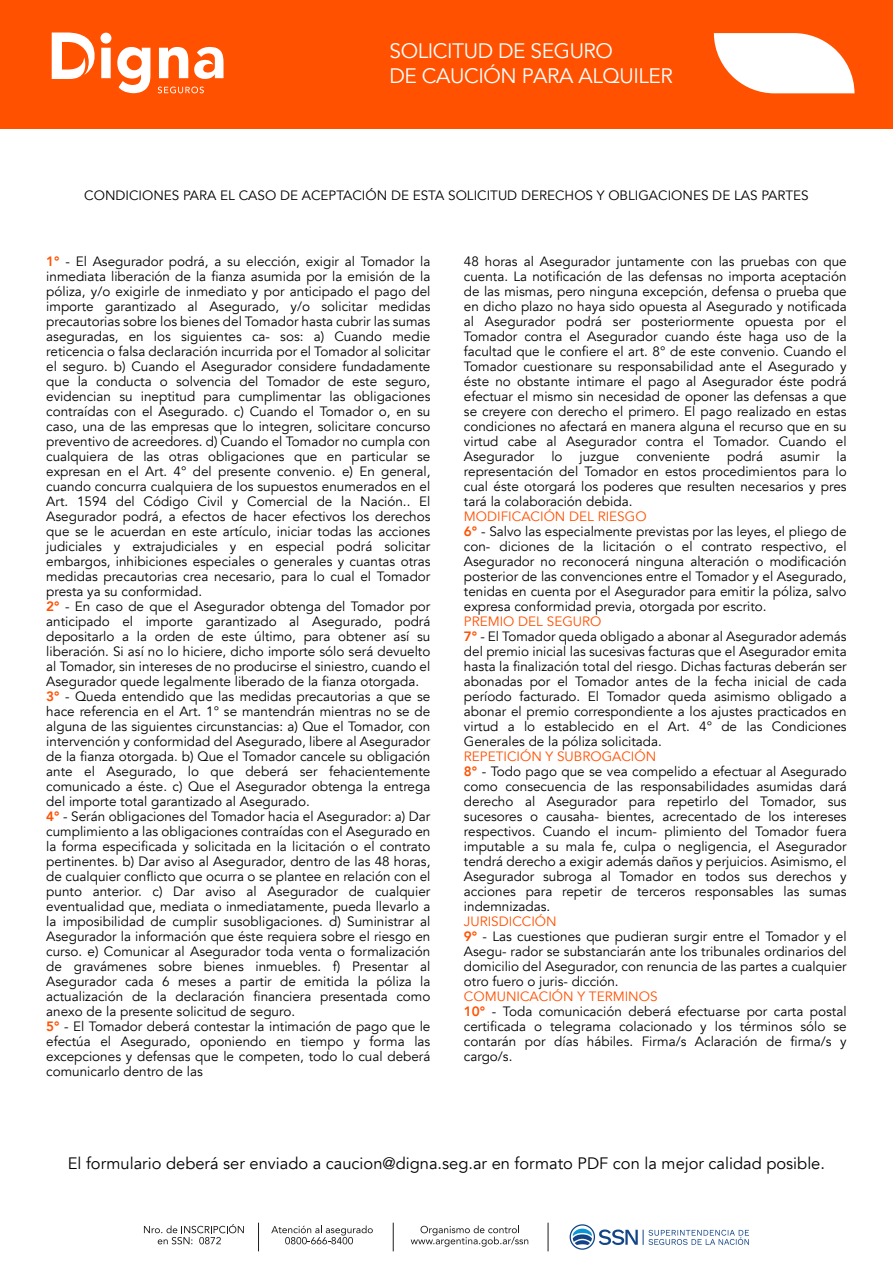
<style>
.page{position:relative;width:893px;height:1263px;background:#fff}
.page>*{position:absolute;margin:0;border:0;box-sizing:border-box;transform-origin:0 0}
.t1{font:20.85px/25px "Avenir";letter-spacing:-.02em;color:#fff}
.t2{font:16.5px "Avenir";color:#000}
.t3{font:13.5px/15px "Avenir";color:#000}
.s1{font-weight:800;color:#ff5100}
.s2{color:#ff5100}
</style>
<div class="page">
<div style="left:0;top:0;width:893px;height:129px;background:#ff5100"></div>
<svg style="left:158px;top:87px;width:46px;height:6px"></svg>
<svg style="left:52px;top:33px;width:59px;height:46px"></svg>
<svg style="left:159px;top:47px;width:29px;height:31px"></svg>
<svg style="left:117px;top:47px;width:33px;height:46px"></svg>
<svg style="left:194px;top:47px;width:29px;height:32px"></svg>
<svg style="left:714px;top:33px;width:140px;height:60px"></svg>
<svg style="left:144px;top:1224px;width:100px;height:20px"></svg>
<svg style="left:271px;top:1225px;width:102px;height:19px"></svg>
<svg style="left:411px;top:1225px;width:117px;height:22px"></svg>
<svg style="left:393px;top:1223px;width:1px;height:28px"></svg>
<svg style="left:548px;top:1223px;width:1px;height:28px"></svg>
<svg style="left:258px;top:1223px;width:1px;height:28px"></svg>
<svg style="left:570px;top:1224px;width:179px;height:26px"></svg>
<h1 class="t1" style="left:389px;top:39px;width:285px">SOLICITUD DE SEGURO<br>DE CAUCIÓN PARA ALQUILER</h1>
<p class="t3" style="left:84px;top:188px;width:726px">CONDICIONES PARA EL CASO DE ACEPTACIÓN DE ESTA SOLICITUD DERECHOS Y OBLIGACIONES DE LAS PARTES</p>
<p class="t3" style="left:46px;top:254px;width:386px"><span class="s1">1°</span> - El Asegurador podrá, a su elección, exigir al Tomador la inmediata liberación de la fianza asumida por la emisión de la póliza, y/o exigirle de inmediato y por anticipado el pago del importe garantizado al Asegurado, y/o solicitar medidas precautorias sobre los bienes del Tomador hasta cubrir las sumas aseguradas, en los siguientes ca- sos: a) Cuando medie reticencia o falsa declaración incurrida por el Tomador al solicitar el seguro. b) Cuando el Asegurador considere fundadamente que la conducta o solvencia del Tomador de este seguro, evidencian su ineptitud para cumplimentar las obligaciones contraídas con el Asegurado. c) Cuando el Tomador o, en su caso, una de las empresas que lo integren, solicitare concurso preventivo de acreedores. d) Cuando el Tomador no cumpla con cualquiera de las otras obligaciones que en particular se expresan en el Art. 4° del presente convenio. e) En general, cuando concurra cualquiera de los supuestos enumerados en el Art. 1594 del Código Civil y Comercial de la Nación.. El Asegurador podrá, a efectos de hacer efectivos los derechos que se le acuerdan en este artículo, iniciar todas las acciones judiciales y extrajudiciales y en especial podrá solicitar embargos, inhibiciones especiales o generales y cuantas otras medidas precautorias crea necesario, para lo cual el Tomador presta ya su conformidad.<br><span class="s1">2°</span> - En caso de que el Asegurador obtenga del Tomador por anticipado el importe garantizado al Asegurado, podrá depositarlo a la orden de este último, para obtener así su liberación. Si así no lo hiciere, dicho importe sólo será devuelto al Tomador, sin intereses de no producirse el siniestro, cuando el Asegurador quede legalmente liberado de la fianza otorgada.<br><span class="s1">3°</span> - Queda entendido que las medidas precautorias a que se hace referencia en el Art. 1° se mantendrán mientras no se de alguna de las siguientes circunstancias: a) Que el Tomador, con intervención y conformidad del Asegurado, libere al Asegurador de la fianza otorgada. b) Que el Tomador cancele su obligación ante el Asegurado, lo que deberá ser fehacientemente comunicado a éste. c) Que el Asegurador obtenga la entrega del importe total garantizado al Asegurado.<br><span class="s1">4°</span> - Serán obligaciones del Tomador hacia el Asegurador: a) Dar cumplimiento a las obligaciones contraídas con el Asegurado en la forma especificada y solicitada en la licitación o el contrato pertinentes. b) Dar aviso al Asegurador, dentro de las 48 horas, de cualquier conflicto que ocurra o se plantee en relación con el punto anterior. c) Dar aviso al Asegurador de cualquier eventualidad que, mediata o inmediatamente, pueda llevarlo a la imposibilidad de cumplir susobligaciones. d) Suministrar al Asegurador la información que éste requiera sobre el riesgo en curso. e) Comunicar al Asegurador toda venta o formalización de gravámenes sobre bienes inmuebles. f) Presentar al Asegurador cada 6 meses a partir de emitida la póliza la actualización de la declaración financiera presentada como anexo de la presente solicitud de seguro.<br><span class="s1">5°</span> - El Tomador deberá contestar la intimación de pago que le efectúa el Asegurado, oponiendo en tiempo y forma las excepciones y defensas que le competen, todo lo cual deberá comunicarlo dentro de las</p>
<p class="t3" style="left:464px;top:254px;width:384px;text-align:justify">48 horas al Asegurador juntamente con las pruebas con que cuenta. La notificación de las defensas no importa aceptación de las mismas, pero ninguna excepción, defensa o prueba que en dicho plazo no haya sido opuesta al Asegurado y notificada al Asegurador podrá ser posteriormente opuesta por el Tomador contra el Asegurador cuando éste haga uso de la facultad que le confiere el art. 8° de este convenio. Cuando el Tomador cuestionare su responsabilidad ante el Asegurado y éste no obstante intimare el pago al Asegurador éste podrá efectuar el mismo sin necesidad de oponer las defensas a que se creyere con derecho el primero. El pago realizado en estas condiciones no afectará en manera alguna el recurso que en su virtud cabe al Asegurador contra el Tomador. Cuando el Asegurador</p>
<p class="t3" style="left:464px;top:449px;width:384px;text-align:justify;text-indent:372px">la representación del Tomador en estos procedimientos para lo cual éste otorgará los poderes que resulten necesarios y pres tará la colaboración debida.</p>
<p class="t3" style="left:464px;top:509px;width:384px"><span class="s2">MODIFICACIÓN DEL RIESGO<br></span><span class="s1">6°</span> - Salvo las especialmente previstas por las leyes, el pliego de con- diciones de la licitación o el contrato respectivo, el Asegurador no reconocerá ninguna alteración o modificación posterior de las convenciones entre el Tomador y el Asegurado, tenidas en cuenta por el Asegurador para emitir la póliza, salvo expresa conformidad previa, otorgada por escrito.</p>
<p class="t3" style="left:464px;top:614px;width:384px"><span class="s2">PREMIO DEL SEGURO<br></span><span class="s1">7°</span> - El Tomador queda obligado a abonar al Asegurador además del premio inicial las sucesivas facturas que el Asegurador emita hasta la finalización total del riesgo. Dichas facturas deberán ser abonadas por el Tomador antes de la fecha inicial de cada período facturado. El Tomador queda asimismo obligado a abonar el premio correspondiente a los ajustes practicados en virtud a lo establecido en el Art. 4° de las Condiciones Generales de la póliza solicitada.</p>
<p class="t3" style="left:464px;top:749px;width:384px"><span class="s2">REPETICIÓN Y SUBROGACIÓN<br></span><span class="s1">8°</span> - Todo pago que se vea compelido a efectuar al Asegurado como consecuencia de las responsabilidades asumidas dará derecho al Asegurador para repetirlo del Tomador, sus sucesores o causaha- bientes, acrecentado de los intereses respectivos. Cuando el incum- plimiento del Tomador fuera imputable a su mala fe, culpa o negligencia, el Asegurador tendrá derecho a exigir además daños y perjuicios. Asimismo, el Asegurador subroga al Tomador en todos sus derechos y acciones para repetir de terceros responsables las sumas indemnizadas.</p>
<p class="t3" style="left:464px;top:914px;width:384px"><span class="s2">JURISDICCIÓN<br></span><span class="s1">9°</span> - Las cuestiones que pudieran surgir entre el Tomador y el Asegu- rador se substanciarán ante los tribunales ordinarios del domicilio del Asegurador, con renuncia de las partes a cualquier otro fuero o juris- dicción.</p>
<p class="t3" style="left:464px;top:989px;width:384px"><span class="s2">COMUNICACIÓN Y TERMINOS<br></span><span class="s1">10°</span> - Toda comunicación deberá efectuarse por carta postal certificada o telegrama colacionado y los términos sólo se contarán por días hábiles. Firma/s Aclaración de firma/s y cargo/s.</p>
<p class="t3" style="left:551px;top:449px;width:13px">lo</p>
<p class="t3" style="left:580px;top:449px;width:41px">juzgue</p>
<p class="t3" style="left:636px;top:449px;width:75px">conveniente</p>
<p class="t3" style="left:727px;top:449px;width:37px">podrá</p>
<p class="t3" style="left:780px;top:449px;width:41px">asumir</p>
<p class="t2" style="left:68px;top:1153px;width:759px">El formulario deberá ser enviado a caucion@digna.seg.ar en formato PDF con la mejor calidad posible.</p>
</div>
